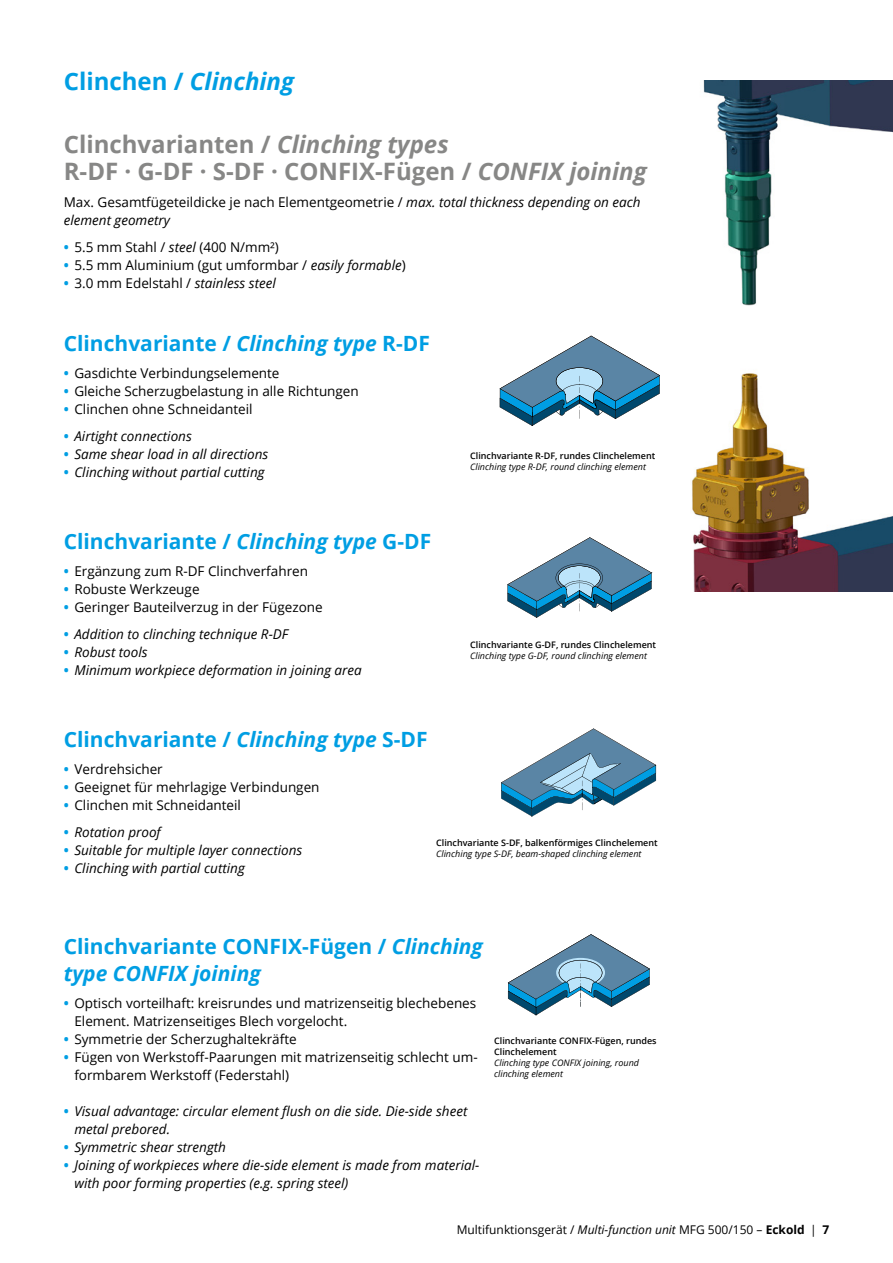
<style>
.page{position:relative;width:893px;height:1263px;background:#fff}
.page>*{position:absolute;margin:0;border:0;box-sizing:border-box;transform-origin:0 0}
.t1{font:700 24px/27px "Open Sans";color:#878786}
.t2{font:700 24px "Open Sans";color:#009ee3}
.t3{font:700 21px/27px "Open Sans";color:#009ee3}
.t4{font:13.5px/18px "Open Sans";color:#000}
.t5{font:italic 13.5px/18px "Open Sans";color:#000}
.t6{font:12px "Open Sans";color:#000}
.t7{font:italic 9px/10.8px "Open Sans";color:#000}
.t8{font:600 9px/10.8px "Open Sans";color:#000}
.s1{font-style:italic}
.s2{font-style:normal}
.s3{font-weight:700;color:#009ee3}
.s4{font-weight:700;font-style:normal;color:#009ee3}
.s5{font-weight:700}
</style>
<div class="page">
<svg style="left:500px;top:335px;width:160px;height:91px"></svg>
<img style="left:692px;top:81px;width:201px;height:510px">
<svg style="left:501px;top:729px;width:155px;height:88px"></svg>
<svg style="left:507px;top:537px;width:146px;height:81px"></svg>
<svg style="left:508px;top:934px;width:142px;height:81px"></svg>
<h1 class="t2" style="left:64px;top:65px;width:232px">Clinchen / <span class="s1">Clinching</span></h1>
<h1 class="t1" style="left:64px;top:130px;width:584px">Clinchvarianten / <span class="s1">Clinching types<br></span>R-DF · G-DF · S-DF · CONFIX-Fügen / <span class="s1">CONFIX joining</span></h1>
<p class="t5" style="left:64px;top:193px;width:578px"><span class="s2">Max. Gesamtfügeteildicke je nach Elementgeometrie /</span> max. total thickness depending on each element geometry</p>
<p class="t4" style="left:64px;top:238px;width:217px"><span class="s3">•</span> 5.5 mm Stahl / <span class="s1">steel</span> (400 N/mm²)</p>
<p class="t4" style="left:64px;top:256px;width:343px"><span class="s3">•</span> 5.5 mm Aluminium (gut umformbar / <span class="s1">easily formable</span>)</p>
<p class="t4" style="left:64px;top:274px;width:213px"><span class="s3">•</span> 3.0 mm Edelstahl / <span class="s1">stainless steel</span></p>
<h2 class="t3" style="left:64px;top:330px;width:368px">Clinchvariante / <span class="s1">Clinching type</span> R-DF</h2>
<p class="t4" style="left:64px;top:364px;width:217px"><span class="s3">•</span> Gasdichte Verbindungselemente</p>
<p class="t4" style="left:64px;top:382px;width:297px"><span class="s3">•</span> Gleiche Scherzugbelastung in alle Richtungen</p>
<p class="t4" style="left:64px;top:400px;width:190px"><span class="s3">•</span> Clinchen ohne Schneidanteil</p>
<p class="t5" style="left:64px;top:427px;width:130px"><span class="s4">•</span> Airtight connections</p>
<p class="t5" style="left:64px;top:445px;width:206px"><span class="s4">•</span> Same shear load in all directions</p>
<p class="t5" style="left:64px;top:463px;width:202px"><span class="s4">•</span> Clinching without partial cutting</p>
<h2 class="t3" style="left:64px;top:528px;width:369px">Clinchvariante / <span class="s1">Clinching type</span> G-DF</h2>
<p class="t4" style="left:64px;top:562px;width:246px"><span class="s3">•</span> Ergänzung zum R-DF Clinchverfahren</p>
<p class="t4" style="left:64px;top:580px;width:137px"><span class="s3">•</span> Robuste Werkzeuge</p>
<p class="t4" style="left:64px;top:598px;width:260px"><span class="s3">•</span> Geringer Bauteilverzug in der Fügezone</p>
<p class="t5" style="left:64px;top:625px;width:226px"><span class="s4">•</span> Addition to clinching technique R-DF</p>
<p class="t5" style="left:64px;top:643px;width:85px"><span class="s4">•</span> Robust tools</p>
<p class="t5" style="left:64px;top:661px;width:300px"><span class="s4">•</span> Minimum workpiece deformation in joining area</p>
<p class="t8" style="left:470px;top:450px;width:187px">Clinchvariante R-DF, rundes Clinchelement</p>
<p class="t7" style="left:470px;top:461px;width:177px">Clinching type R-DF, round clinching element</p>
<p class="t8" style="left:470px;top:639px;width:187px">Clinchvariante G-DF, rundes Clinchelement</p>
<p class="t7" style="left:470px;top:650px;width:178px">Clinching type G-DF, round clinching element</p>
<h2 class="t3" style="left:64px;top:726px;width:365px">Clinchvariante / <span class="s1">Clinching type</span> S-DF</h2>
<p class="t4" style="left:64px;top:760px;width:101px"><span class="s3">•</span> Verdrehsicher</p>
<p class="t4" style="left:64px;top:778px;width:257px"><span class="s3">•</span> Geeignet für mehrlagige Verbindungen</p>
<p class="t4" style="left:64px;top:796px;width:179px"><span class="s3">•</span> Clinchen mit Schneidanteil</p>
<p class="t5" style="left:64px;top:823px;width:99px"><span class="s4">•</span> Rotation proof</p>
<p class="t5" style="left:64px;top:841px;width:240px"><span class="s4">•</span> Suitable for multiple layer connections</p>
<p class="t5" style="left:64px;top:859px;width:183px"><span class="s4">•</span> Clinching with partial cutting</p>
<p class="t8" style="left:436px;top:837px;width:223px">Clinchvariante S-DF, balkenförmiges Clinchelement</p>
<p class="t7" style="left:436px;top:848px;width:207px">Clinching type S-DF, beam-shaped clinching element</p>
<h2 class="t3" style="left:64px;top:933px;width:421px">Clinchvariante CONFIX-Fügen / <span class="s1">Clinching type CONFIX joining</span></h2>
<p class="t4" style="left:74px;top:994px;width:403px;text-indent:-11px"><span class="s3">•</span> Optisch vorteilhaft: kreisrundes und matrizenseitig blechebenes<br>Element. Matrizenseitiges Blech vorgelocht.</p>
<p class="t4" style="left:64px;top:1030px;width:234px"><span class="s3">•</span> Symmetrie der Scherzughaltekräfte</p>
<p class="t4" style="left:74px;top:1048px;width:405px;text-indent:-11px"><span class="s3">•</span> Fügen von Werkstoff-Paarungen mit matrizenseitig schlecht um&shy;formbarem Werkstoff (Federstahl)</p>
<p class="t5" style="left:74px;top:1102px;width:394px;text-indent:-11px"><span class="s4">•</span> Visual advantage: circular element flush on die side. Die-side sheet metal prebored.</p>
<p class="t5" style="left:64px;top:1138px;width:164px"><span class="s4">•</span> Symmetric shear strength</p>
<p class="t5" style="left:74px;top:1156px;width:406px;text-indent:-11px"><span class="s4">•</span> Joining of workpieces where die-side element is made from material&shy;with poor forming properties (e.g. spring steel)</p>
<p class="t8" style="left:494px;top:1035px;width:164px">Clinchvariante CONFIX-Fügen, rundes<br>Clinchelement</p>
<p class="t7" style="left:494px;top:1057px;width:146px">Clinching type CONFIX joining, round clinching element</p>
<p class="t6" style="left:457px;top:1221px;width:374px">Multifunktionsgerät / <span class="s1">Multi-function unit</span> MFG 500/150 – <span class="s5">Eckold</span> | <span class="s5">7</span></p>
</div>
